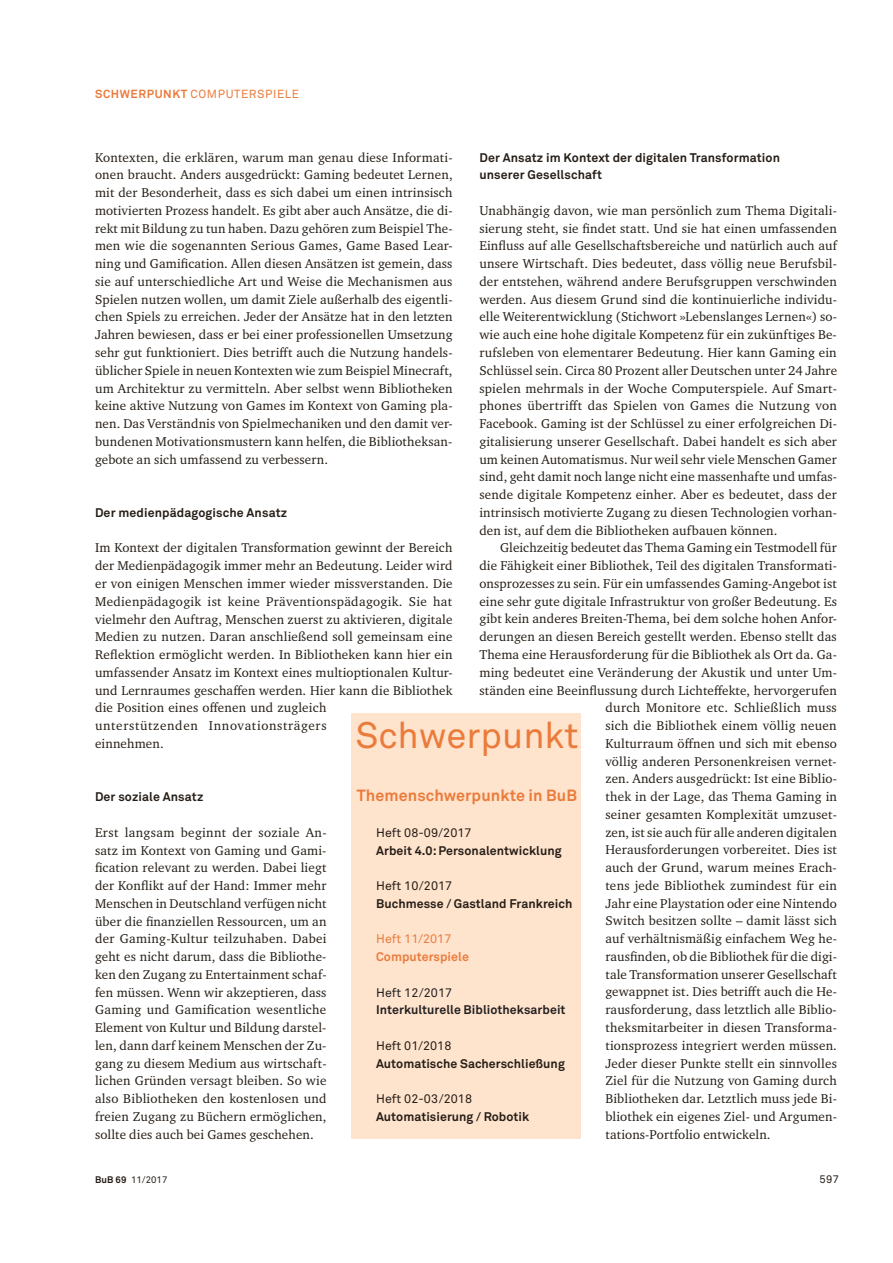
<style>
.page{position:relative;width:893px;height:1263px;background:#fff}
.page>*{position:absolute;margin:0;border:0;box-sizing:border-box;transform-origin:0 0}
.t1{font:36.45px "Akkurat Pro";color:#eb7b3b}
.t2{font:700 16.05px "Akkurat Pro";letter-spacing:.005em;color:#eb7b3b}
.t3{font:13.05px/17.7px "Charter ITC Pro";letter-spacing:.01em;color:#251d16;text-align:justify}
.t4{font:700 12.45px/17.7px "Akkurat Pro";letter-spacing:.005em;color:#251d16}
.t5{font:12.45px "Akkurat Pro";letter-spacing:.005em;color:#251d16}
.t6{font:700 12.45px "Akkurat Pro";letter-spacing:.005em;color:#231f20}
.t7{font:700 12.45px "Akkurat Pro";letter-spacing:.005em;color:#eb7b3b}
.t8{font:12.45px "Akkurat Pro";letter-spacing:.005em;color:#eb7b3b}
.t9{font:12.45px "Akkurat Pro";letter-spacing:.005em;color:#231f20}
.t10{font:11.7px "Akkurat Pro";letter-spacing:.05em;color:#eb7b3b}
.t11{font:10.95px "Akkurat Pro";color:#251d16}
.t12{font:9.45px "Akkurat Pro Regular 2";letter-spacing:.01em;color:#251d16}
.s1{font-weight:700}
.s2{font-family:"Akkurat Pro Bold 2"}
</style>
<div class="page">
<div style="left:351px;top:713px;width:230px;height:426px;background:#fee3cd"></div>
<p class="t10" style="left:95px;top:89px;width:206px"><span class="s1">SCHWERPUNKT</span> COMPUTERSPIELE</p>
<p class="t3" style="left:95px;top:149px;width:359px">Kontexten, die erklären, warum man genau diese Informati&shy;onen braucht. Anders ausgedrückt: Gaming bedeutet Lernen, mit der Besonderheit, dass es sich dabei um einen intrinsisch motivierten Prozess handelt. Es gibt aber auch Ansätze, die di&shy;rekt mit Bildung zu tun haben. Dazu gehören zum Beispiel The&shy;men wie die sogenannten Serious Games, Game Based Lear&shy;ning und Gamification. Allen diesen Ansätzen ist gemein, dass sie auf unterschiedliche Art und Weise die Mechanismen aus Spielen nutzen wollen, um damit Ziele außerhalb des eigentli&shy;chen Spiels zu erreichen. Jeder der Ansätze hat in den letzten Jahren bewiesen, dass er bei einer professionellen Umsetzung sehr gut funktioniert. Dies betrifft auch die Nutzung handels&shy;üblicher Spiele in neuen Kontexten wie zum Beispiel Minecraft, um Architektur zu vermitteln. Aber selbst wenn Bibliotheken keine aktive Nutzung von Games im Kontext von Gaming pla&shy;nen. Das Verständnis von Spielmechaniken und den damit ver&shy;bundenen Motivationsmustern kann helfen, die Bibliotheksan&shy;gebote an sich umfassend zu verbessern.</p>
<p class="t4" style="left:479px;top:150px;width:302px">Der Ansatz im Kontext der digitalen Transformation unserer Gesellschaft</p>
<p class="t3" style="left:479px;top:202px;width:359px">Unabhängig davon, wie man persönlich zum Thema Digitali&shy;sierung steht, sie findet statt. Und sie hat einen umfassenden Einfluss auf alle Gesellschaftsbereiche und natürlich auch auf unsere Wirtschaft. Dies bedeutet, dass völlig neue Berufsbil&shy;der entstehen, während andere Berufsgruppen verschwinden werden. Aus diesem Grund sind die kontinuierliche individu&shy;elle Weiterentwicklung (Stichwort »Lebenslanges Lernen«) so&shy;wie auch eine hohe digitale Kompetenz für ein zukünftiges Be&shy;rufsleben von elementarer Bedeutung. Hier kann Gaming ein Schlüssel sein. Circa 80 Prozent aller Deutschen unter 24 Jahre spielen mehrmals in der Woche Computerspiele. Auf Smart&shy;phones übertrifft das Spielen von Games die Nutzung von Facebook. Gaming ist der Schlüssel zu einer erfolgreichen Di&shy;gitalisierung unserer Gesellschaft. Dabei handelt es sich aber um keinen Automatismus. Nur weil sehr viele Menschen Gamer sind, geht damit noch lange nicht eine massenhafte und umfas&shy;sende digitale Kompetenz einher. Aber es bedeutet, dass der intrinsisch motivierte Zugang zu diesen Technologien vorhan&shy;den ist, auf dem die Bibliotheken aufbauen können.</p>
<p class="t3" style="left:500px;top:540px;width:338px">Gleichzeitig bedeutet das Thema Gaming ein Testmodell für</p>
<p class="t3" style="left:479px;top:557px;width:359px">die Fähigkeit einer Bibliothek, Teil des digitalen Transformati-</p>
<p class="t3" style="left:479px;top:575px;width:359px">onsprozesses zu sein. Für ein umfassendes Gaming-Angebot ist</p>
<p class="t3" style="left:479px;top:593px;width:359px">eine sehr gute digitale Infrastruktur von großer Bedeutung. Es</p>
<p class="t3" style="left:479px;top:611px;width:359px">gibt kein anderes Breiten-Thema, bei dem solche hohen Anfor-</p>
<p class="t3" style="left:479px;top:628px;width:359px">derungen an diesen Bereich gestellt werden. Ebenso stellt das</p>
<p class="t3" style="left:479px;top:646px;width:359px">Thema eine Herausforderung für die Bibliothek als Ort da. Ga-</p>
<p class="t3" style="left:479px;top:664px;width:359px">ming bedeutet eine Veränderung der Akustik und unter Um-</p>
<p class="t3" style="left:479px;top:682px;width:359px">ständen eine Beeinflussung durch Lichteffekte, hervorgerufen</p>
<p class="t3" style="left:605px;top:700px;width:233px">durch Monitore etc. Schließlich muss</p>
<p class="t3" style="left:605px;top:717px;width:233px">sich die Bibliothek einem völlig neuen</p>
<p class="t3" style="left:605px;top:735px;width:233px">Kulturraum öffnen und sich mit ebenso</p>
<p class="t3" style="left:605px;top:753px;width:233px">völlig anderen Personenkreisen vernet-</p>
<p class="t3" style="left:605px;top:771px;width:233px">zen. Anders ausgedrückt: Ist eine Biblio-</p>
<p class="t3" style="left:605px;top:788px;width:233px">thek in der Lage, das Thema Gaming in</p>
<p class="t3" style="left:605px;top:806px;width:233px">seiner gesamten Komplexität umzuset-</p>
<p class="t3" style="left:605px;top:824px;width:233px">zen, ist sie auch für alle anderen digitalen</p>
<p class="t3" style="left:605px;top:842px;width:233px">Herausforderungen vorbereitet. Dies ist</p>
<p class="t3" style="left:605px;top:859px;width:233px">auch der Grund, warum meines Erach-</p>
<p class="t3" style="left:605px;top:877px;width:233px">tens jede Bibliothek zumindest für ein</p>
<p class="t3" style="left:605px;top:895px;width:233px">Jahr eine Playstation oder eine Nintendo</p>
<p class="t3" style="left:605px;top:913px;width:233px">Switch besitzen sollte – damit lässt sich</p>
<p class="t3" style="left:605px;top:930px;width:233px">auf verhältnismäßig einfachem Weg he-</p>
<p class="t3" style="left:605px;top:948px;width:233px">rausfinden, ob die Bibliothek für die digi-</p>
<p class="t3" style="left:605px;top:966px;width:233px">tale Transformation unserer Gesellschaft</p>
<p class="t3" style="left:605px;top:984px;width:233px">gewappnet ist. Dies betrifft auch die He-</p>
<p class="t3" style="left:605px;top:1002px;width:233px">rausforderung, dass letztlich alle Biblio-</p>
<p class="t3" style="left:605px;top:1019px;width:233px">theksmitarbeiter in diesen Transforma-</p>
<p class="t3" style="left:605px;top:1037px;width:233px">tionsprozess integriert werden müssen.</p>
<p class="t3" style="left:605px;top:1055px;width:233px">Jeder dieser Punkte stellt ein sinnvolles</p>
<p class="t3" style="left:605px;top:1073px;width:233px">Ziel für die Nutzung von Gaming durch</p>
<p class="t3" style="left:605px;top:1090px;width:233px">Bibliotheken dar. Letztlich muss jede Bi-</p>
<p class="t3" style="left:605px;top:1108px;width:233px">bliothek ein eigenes Ziel- und Argumen-</p>
<p class="t3" style="left:605px;top:1126px;width:167px">tations-Portfolio entwickeln.</p>
<p class="t4" style="left:95px;top:505px;width:194px">Der medienpädagogische Ansatz</p>
<p class="t3" style="left:95px;top:540px;width:359px;text-align:left">Im Kontext der digitalen Transformation gewinnt der Bereich der Medienpädagogik immer mehr an Bedeutung. Leider wird er von einigen Menschen immer wieder missverstanden. Die Medienpädagogik ist keine Präventionspädagogik. Sie hat vielmehr den Auftrag, Menschen zuerst zu aktivieren, digitale Medien zu nutzen. Daran anschließend soll gemeinsam eine Reflektion ermöglicht werden. In Bibliotheken kann hier ein umfassender Ansatz im Kontext eines multioptionalen Kultur&shy;und Lernraumes geschaffen werden. Hier kann die Bibliothek die Position eines offenen und zugleich<br>unterstützenden Innovationsträgers<br>einnehmen.</p>
<h1 class="t1" style="left:355px;top:722px;width:225px">Schwerpunkt</h1>
<p class="t2" style="left:357px;top:790px;width:222px">Themenschwerpunkte in BuB</p>
<p class="t5" style="left:376px;top:828px;width:97px">Heft 08-09/2017</p>
<p class="t4" style="left:376px;top:843px;width:187px">Arbeit 4.0: Personalentwicklung</p>
<p class="t5" style="left:376px;top:881px;width:78px">Heft 10/2017</p>
<p class="t4" style="left:376px;top:896px;width:198px">Buchmesse / Gastland Frankreich</p>
<p class="t8" style="left:376px;top:934px;width:77px">Heft 11/2017</p>
<p class="t7" style="left:376px;top:952px;width:94px">Computerspiele</p>
<p class="t9" style="left:376px;top:988px;width:78px">Heft 12/2017</p>
<p class="t6" style="left:376px;top:1006px;width:191px">Interkulturelle Bibliotheksarbeit</p>
<p class="t5" style="left:376px;top:1041px;width:77px">Heft 01/2018</p>
<p class="t4" style="left:376px;top:1056px;width:190px">Automatische Sacherschließung</p>
<p class="t5" style="left:376px;top:1094px;width:97px">Heft 02-03/2018</p>
<p class="t4" style="left:376px;top:1109px;width:155px">Automatisierung / Robotik</p>
<p class="t4" style="left:95px;top:789px;width:110px">Der soziale Ansatz</p>
<p class="t3" style="left:95px;top:824px;width:233px">Erst langsam beginnt der soziale An&shy;satz im Kontext von Gaming und Gami&shy;fication relevant zu werden. Dabei liegt der Konflikt auf der Hand: Immer mehr Menschen in Deutschland verfügen nicht über die finanziellen Ressourcen, um an der Gaming-Kultur teilzuhaben. Dabei geht es nicht darum, dass die Bibliothe&shy;ken den Zugang zu Entertainment schaf&shy;fen müssen. Wenn wir akzeptieren, dass Gaming und Gamification wesentliche Element von Kultur und Bildung darstel&shy;len, dann darf keinem Menschen der Zu&shy;gang zu diesem Medium aus wirtschaft&shy;lichen Gründen versagt bleiben. So wie also Bibliotheken den kostenlosen und freien Zugang zu Büchern ermöglichen, sollte dies auch bei Games geschehen.</p>
<p class="t12" style="left:95px;top:1174px;width:74px"><span class="s2">BuB 69</span> 11/2017</p>
<p class="t11" style="left:819px;top:1175px;width:21px">597</p>
</div>
